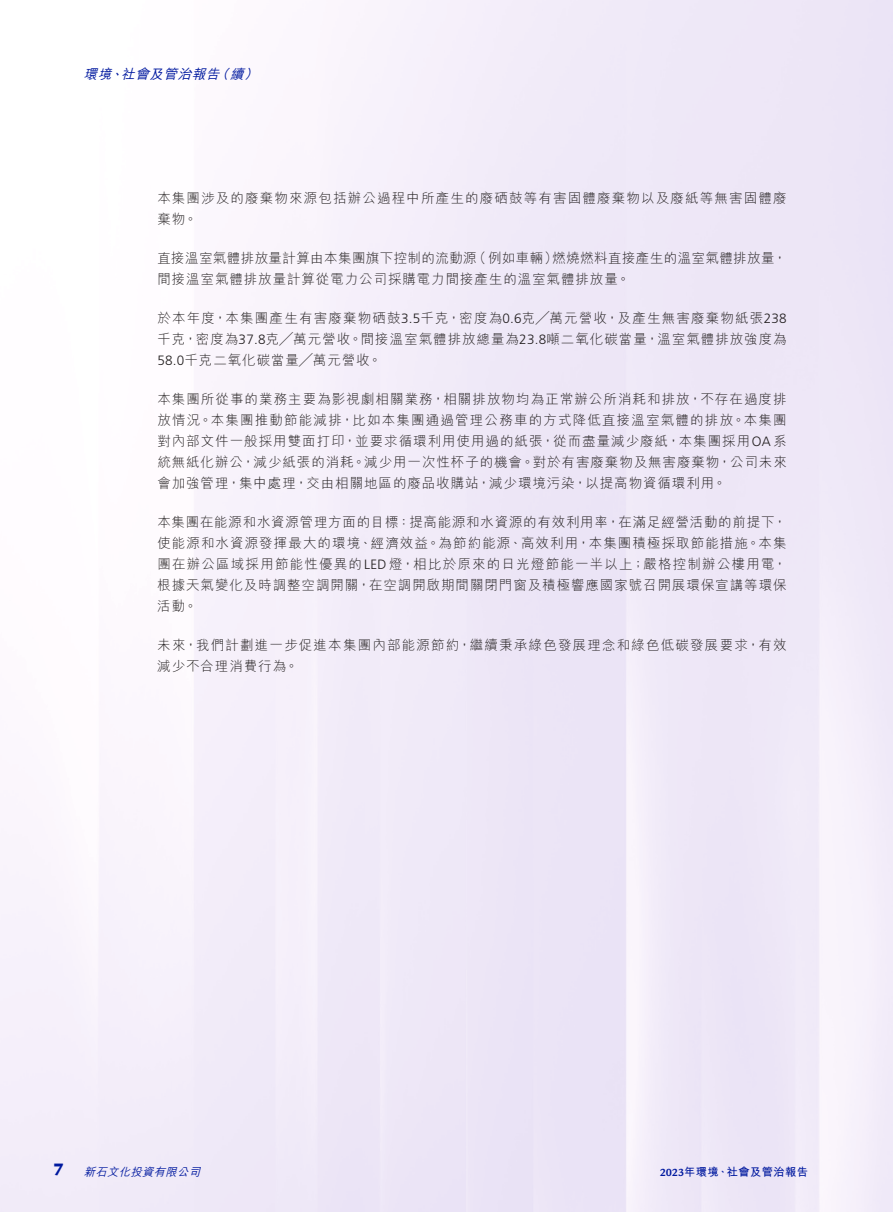
<style>
.page{position:relative;width:893px;height:1212px;background:#fff}
.page>*{position:absolute;margin:0;border:0;box-sizing:border-box;transform-origin:0 0}
.t1{font:900 18px "Legacy Sans Std";color:#00199f}
.t2{font:300 13.5px/21px "M Hei HK";letter-spacing:.07em;color:#231f20;text-align:justify}
.t3{font:300 13.5px/21px "M Hei HK";letter-spacing:.09em;color:#231f20}
.t4{font:300 13.5px "M Hei HK";letter-spacing:.03em;color:#231f20}
.t5{font:italic 500 13.5px "M Hei HK";color:#00199f}
.t6{font:700 11.25px "M Hei HK";letter-spacing:.035em;color:#00199f}
.t7{font:italic 500 11.25px "M Hei HK";color:#00199f}
.s1{font-family:"Frutiger LT Std"}
.s2{font-family:"Legacy Sans Std"}
</style>
<div class="page">
<p class="t5" style="left:84px;top:64px;width:166px">環境社會及管治報告續</p>
<p class="t5" style="left:215px;top:64px;width:20px">（</p>
<p class="t5" style="left:244px;top:64px;width:20px">(</p>
<p class="t5" style="left:110px;top:64px;width:20px">、</p>
<p class="t2" style="left:157px;top:188px;width:631px">本集團涉及的廢棄物來源包括辦公過程中所產生的廢硒鼓等有害固體廢棄物以及廢紙等無害固體廢棄物。</p>
<p class="t4" style="left:552px;top:251px;width:236px">燃燒燃料直接產生的溫室氣體排放量，</p>
<p class="t2" style="left:473px;top:248px;width:86px">（例如車輛）</p>
<p class="t2" style="left:157px;top:248px;width:474px">直接溫室氣體排放量計算由本集團旗下控制的流動源<br>間接溫室氣體排放量計算從電力公司採購電力間接產生的溫室氣體排放量。</p>
<p class="t2" style="left:157px;top:307px;width:631px">於本年度，本集團產生有害廢棄物硒鼓<span class="s1">3.5</span>千克，密度為<span class="s1">0.6</span>克╱萬元營收，及產生無害廢棄物紙張<span class="s1">238</span>千克，密度為<span class="s1">37.8</span>克╱萬元營收。間接溫室氣體排放總量為<span class="s1">23.8</span>噸二氧化碳當量，溫室氣體排放強度為<span class="s1">58.0</span>千克二氧化碳當量╱萬元營收。</p>
<p class="t2" style="left:157px;top:388px;width:631px">本集團所從事的業務主要為影視劇相關業務，相關排放物均為正常辦公所消耗和排放，不存在過度排放情況。本集團推動節能減排，比如本集團通過管理公務車的方式降低直接溫室氣體的排放。本集團對內部文件一般採用雙面打印，並要求循環利用使用過的紙張，從而盡量減少廢紙，本集團採用<span class="s1">OA</span>系統無紙化辦公，減少紙張的消耗。減少用一次性杯子的機會。對於有害廢棄物及無害廢棄物，公司未來會加強管理，集中處理，交由相關地區的廢品收購站，減少環境污染，以提高物資循環利用。</p>
<p class="t2" style="left:157px;top:511px;width:631px">本集團在能源和水資源管理方面的目標：提高能源和水資源的有效利用率，在滿足經營活動的前提下，使能源和水資源發揮最大的環境、經濟效益。為節約能源、高效利用，本集團積極採取節能措施。本集團在辦公區域採用節能性優異的<span class="s1">LED</span>燈，相比於原來的日光燈節能一半以上；嚴格控制辦公樓用電，根據天氣變化及時調整空調開關，在空調開啟期間關閉門窗及積極響應國家號召開展環保宣講等環保活動。</p>
<p class="t3" style="left:157px;top:634px;width:631px">未來，我們計劃進一步促進本集團內部能源節約，繼續秉承綠色發展理念和綠色低碳發展要求，有效減少不合理消費行為。</p>
<h1 class="t1" style="left:54px;top:1158px;width:12px">7</h1>
<p class="t7" style="left:84px;top:1163px;width:121px">新石文化投資有限公司</p>
<p class="t6" style="left:660px;top:1163px;width:150px"><span class="s2">2023</span>年環境、社會及管治報告</p>
</div>
